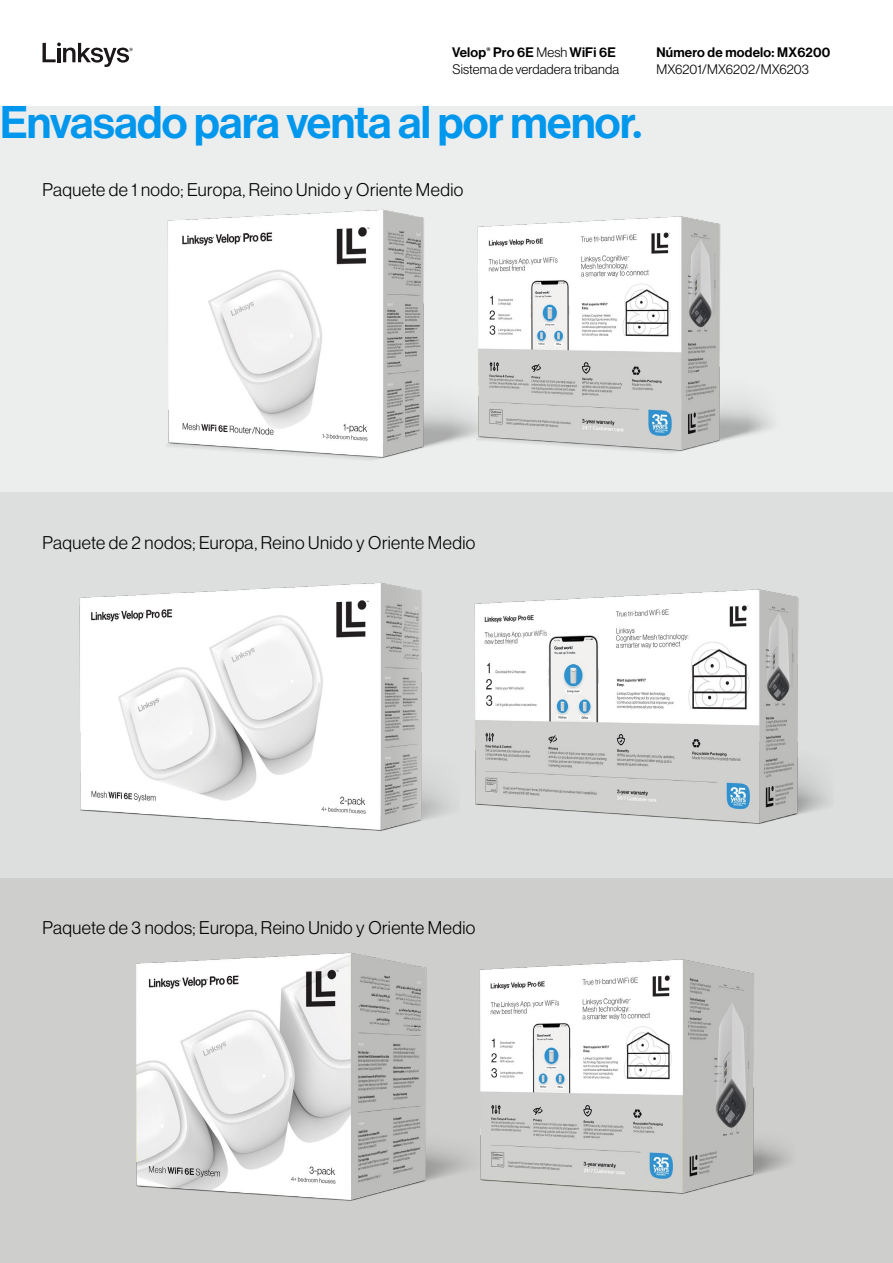
<style>
.page{position:relative;width:893px;height:1263px;background:#fff}
.page>*{position:absolute;margin:0;border:0;box-sizing:border-box;transform-origin:0 0}
.t1{font:500 44.85px "Haas Grot Disp R 65";letter-spacing:-.015em;color:#0097ed}
.t2{font:300 18px "Haas Grot Disp R 45";letter-spacing:.025em;color:#000}
.t3{font:300 13.5px "Haas Grot Disp R 45";letter-spacing:.005em;color:#000}
.t4{font:500 13.5px "Haas Grot Disp R 65";letter-spacing:.015em;color:#000}
.s1{font-family:"Haas Grot Disp R 45";font-weight:300}
</style>
<div class="page">
<div style="left:0;top:877px;width:893px;height:386px;background:#cecfcd"></div>
<div style="left:0;top:106px;width:893px;height:386px;background:#eceded"></div>
<div style="left:0;top:492px;width:893px;height:385px;background:#dddede"></div>
<img style="left:166px;top:210px;width:310px;height:250px">
<img style="left:79px;top:582px;width:371px;height:249px">
<img style="left:136px;top:953px;width:332px;height:248px">
<img style="left:476px;top:216px;width:297px;height:237px">
<img style="left:474px;top:589px;width:355px;height:235px">
<img style="left:480px;top:959px;width:309px;height:235px">
<svg style="left:43px;top:42px;width:90px;height:25px"></svg>
<p class="t4" style="left:452px;top:45px;width:165px">Velop<sup>®</sup> Pro 6E <span class="s1">Mesh</span> WiFi 6E</p>
<p class="t3" style="left:452px;top:61px;width:168px">Sistema de verdadera tribanda</p>
<p class="t1" style="left:0;top:97px;width:644px">Envasado para venta al por menor.</p>
<p class="t2" style="left:43px;top:179px;width:422px">Paquete de 1 nodo; Europa, Reino Unido y Oriente Medio</p>
<p class="t4" style="left:656px;top:45px;width:175px">Número de modelo: MX6200</p>
<p class="t3" style="left:656px;top:61px;width:154px">MX6201/MX6202/MX6203</p>
<p class="t2" style="left:43px;top:532px;width:434px">Paquete de 2 nodos; Europa, Reino Unido y Oriente Medio</p>
<p class="t2" style="left:43px;top:918px;width:434px">Paquete de 3 nodos; Europa, Reino Unido y Oriente Medio</p>
</div>
